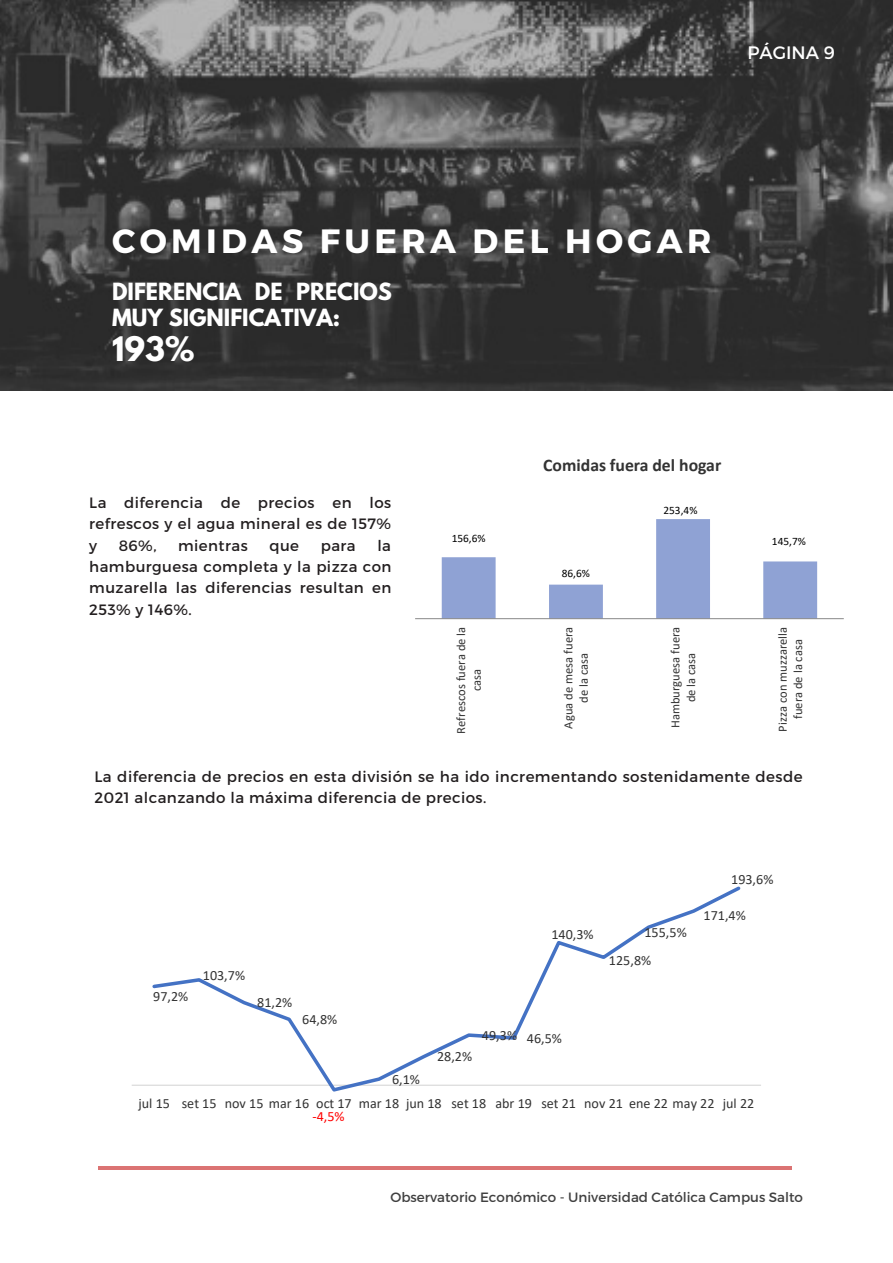
<style>
.page{position:relative;width:893px;height:1263px;background:#fff}
.page>*{position:absolute;margin:0;border:0;box-sizing:border-box;transform-origin:0 0}
.t1{font:700 33.6px "Montserrat";letter-spacing:.13em;color:#fff}
.t2{font:700 30px "League Spartan";color:#fff}
.t3{font:700 21px/25.8px "League Spartan";color:#fff}
.t4{font:18px "Montserrat";color:#fff}
.t5{font:700 17.7px "Calibri";color:#333}
.t6{font:15px/21.3px "Montserrat";letter-spacing:.03em;color:#231f20;text-align:justify}
.t7{font:14.1px "Calibri";color:#333}
.t8{font:14.1px "Calibri";color:#f00}
.t9{font:13.5px "Montserrat";color:#404040}
.t10{font:12.6px/15.5px "Calibri";letter-spacing:.005em;color:#333;text-align:center}
.t11{font:11.4px "Calibri";color:#000}
</style>
<div class="page">
<img style="left:0;top:0;width:892px;height:391px">
<hr style="left:98px;top:1166px;width:694px;height:3px;background:#db7373">
<svg style="left:442px;top:519px;width:375px;height:99px"></svg>
<hr style="left:415px;top:618px;width:429px;height:1px;background:#898989">
<hr style="left:132px;top:1085px;width:629px;height:1px;background:#d9d9d9">
<svg style="left:150px;top:886px;width:593px;height:206px"></svg>
<p class="t4" style="left:747px;top:41px;width:89px">PÁGINA 9</p>
<p class="t1" style="left:112px;top:220px;width:601px">COMIDAS FUERA DEL HOGAR</p>
<p class="t3" style="left:112px;top:278px;width:281px">DIFERENCIA DE PRECIOS<br>MUY SIGNIFICATIVA:</p>
<p class="t2" style="left:112px;top:325px;width:84px">193%</p>
<p class="t6" style="left:89px;top:492px;width:303px">La diferencia de precios en los refrescos y el agua mineral es de 157% y</p>
<p class="t6" style="left:119px;top:534px;width:39px">86%,</p>
<p class="t6" style="left:178px;top:534px;width:71px">mientras</p>
<p class="t6" style="left:269px;top:534px;width:31px">que</p>
<p class="t6" style="left:321px;top:534px;width:37px">para</p>
<p class="t6" style="left:89px;top:534px;width:304px;text-indent:288px">la hamburguesa completa y la pizza con muzarella las diferencias resultan en 253% y 146%.</p>
<p class="t11" style="left:452px;top:530px;width:36px">156,6%</p>
<p class="t5" style="left:543px;top:453px;width:180px">Comidas fuera del hogar</p>
<p class="t11" style="left:562px;top:565px;width:30px">86,6%</p>
<p class="t11" style="left:663px;top:503px;width:36px">253,4%</p>
<p class="t11" style="left:772px;top:534px;width:36px">145,7%</p>
<p class="t10" style="left:453px;top:734px;width:109px;rotate:-90deg">Refrescos fuera de la casa</p>
<p class="t10" style="left:560px;top:728px;width:103px;rotate:-90deg">Agua de mesa fuera de la casa</p>
<p class="t10" style="left:667px;top:728px;width:103px;rotate:-90deg">Hamburguesa fuera de la casa</p>
<p class="t10" style="left:775px;top:732px;width:106px;rotate:-90deg">Pizza con muzzarella fuera de la casa</p>
<p class="t6" style="left:94px;top:766px;width:710px">La diferencia de precios en esta división se ha ido incrementando sostenidamente desde<br>2021 alcanzando la máxima diferencia de precios.</p>
<p class="t7" style="left:731px;top:869px;width:44px">193,6%</p>
<p class="t7" style="left:153px;top:986px;width:37px">97,2%</p>
<p class="t7" style="left:203px;top:965px;width:44px">103,7%</p>
<p class="t7" style="left:257px;top:993px;width:37px">81,2%</p>
<p class="t7" style="left:302px;top:1010px;width:37px">64,8%</p>
<p class="t7" style="left:551px;top:925px;width:44px">140,3%</p>
<p class="t7" style="left:644px;top:922px;width:44px">155,5%</p>
<p class="t7" style="left:609px;top:951px;width:44px">125,8%</p>
<p class="t7" style="left:704px;top:906px;width:44px">171,4%</p>
<p class="t7" style="left:392px;top:1069px;width:29px">6,1%</p>
<p class="t7" style="left:437px;top:1047px;width:37px">28,2%</p>
<p class="t7" style="left:482px;top:1027px;width:82px">49,3% 46,5%</p>
<p class="t7" style="left:138px;top:1093px;width:617px">jul 15 set 15 nov 15 mar 16 oct 17 mar 18 jun 18 set 18 abr 19 set 21 nov 21 ene 22 may 22 jul 22</p>
<p class="t8" style="left:312px;top:1107px;width:34px">-4,5%</p>
<p class="t9" style="left:390px;top:1188px;width:414px">Observatorio Económico - Universidad Católica Campus Salto</p>
</div>
